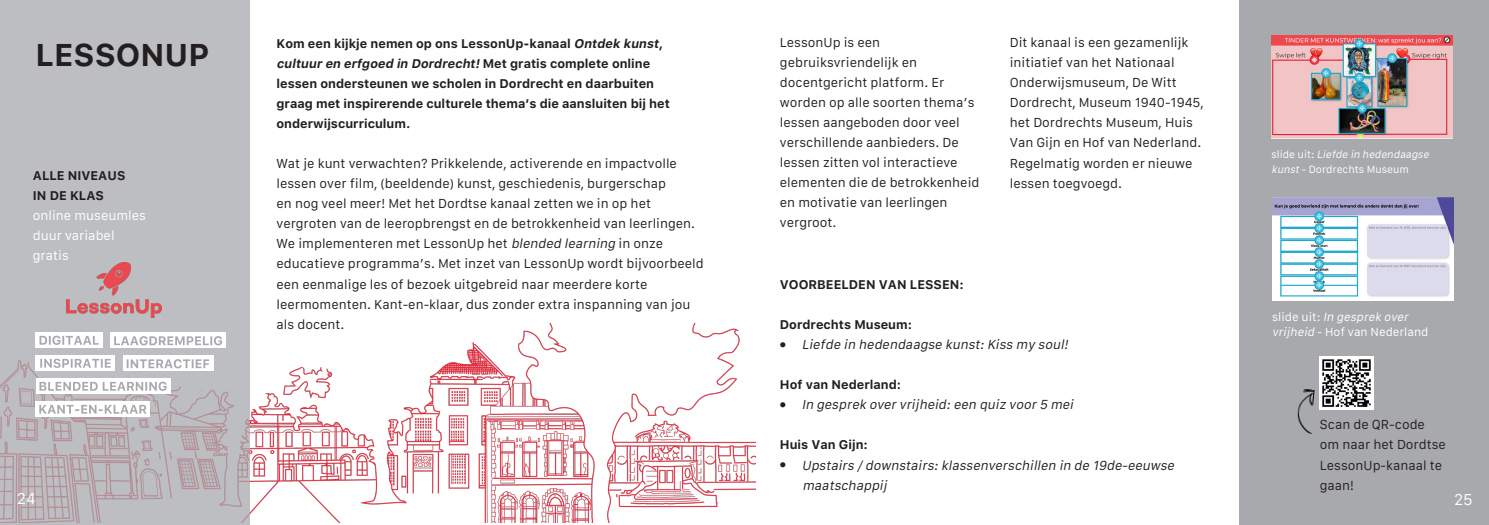
<style>
.page{position:relative;width:1489px;height:525px;background:#fff}
.page>*{position:absolute;margin:0;border:0;box-sizing:border-box;transform-origin:0 0}
.t1{font:700 31.25px "Galvji";color:#231f20}
.t2{font:15px "Galvji";color:#fff}
.t3{font:12.5px/20px "Galvji";color:#231f20}
.t4{font:700 12.5px/20px "Galvji";color:#231f20}
.t5{font:italic 12.5px "Galvji";color:#231f20}
.t6{font:12.5px "Galvji";color:#fff}
.t7{font:11.25px/15px "Galvji";color:#fff}
.t8{font:10px/15px "Galvji";color:#fff}
.s1{font-style:italic}
</style>
<div class="page">
<img style="left:250px;top:323px;width:505px;height:199px">
<svg style="left:0;top:0;width:250px;height:524px;fill:#bdbec1"></svg>
<div style="left:35px;top:332px;width:68px;height:16px;background:#fff"></div>
<div style="left:110px;top:332px;width:116px;height:16px;background:#fff"></div>
<div style="left:36px;top:355px;width:79px;height:16px;background:#fff"></div>
<div style="left:123px;top:355px;width:90px;height:16px;background:#fff"></div>
<svg style="left:39px;top:335px;width:60px;height:10px"></svg>
<svg style="left:114px;top:336px;width:108px;height:9px"></svg>
<svg style="left:40px;top:358px;width:71px;height:10px"></svg>
<svg style="left:127px;top:359px;width:82px;height:9px"></svg>
<div style="left:36px;top:378px;width:134px;height:16px;background:#fff"></div>
<svg style="left:39px;top:381px;width:128px;height:9px"></svg>
<div style="left:35px;top:401px;width:115px;height:16px;background:#fff"></div>
<svg style="left:39px;top:404px;width:107px;height:9px"></svg>
<img style="left:66px;top:262px;width:96px;height:56px">
<div style="left:1238px;top:0;width:250px;height:524px;background:#a8a9ad"></div>
<img style="left:1319px;top:356px;width:53px;height:53px">
<img style="left:1271px;top:35px;width:181px;height:103px">
<img style="left:1297px;top:389px;width:17px;height:44px">
<img style="left:1272px;top:197px;width:181px;height:103px">
<p class="t1" style="left:36px;top:36px;width:175px">LESSONUP</p>
<p class="t4" style="left:33px;top:165px;width:94px">ALLE NIVEAUS</p>
<p class="t4" style="left:33px;top:185px;width:73px">IN DE KLAS</p>
<p class="t6" style="left:33px;top:208px;width:115px">online museumles</p>
<p class="t6" style="left:33px;top:228px;width:83px">duur variabel</p>
<p class="t6" style="left:33px;top:248px;width:37px">gratis</p>
<p class="t2" style="left:17px;top:489px;width:20px">24</p>
<p class="t4" style="left:276px;top:34px;width:395px">Kom een kijkje nemen op ons LessonUp-kanaal <span class="s1">Ontdek kunst, cultuur en erfgoed in Dordrecht!</span>M et g ra t i s c o m p l et e o n l i n e lessen ondersteunen we scholen in Dordrecht en daarbuiten graag met inspirerende culturele thema’s die aansluiten bij het onderwijscurriculum.</p>
<p class="t3" style="left:276px;top:154px;width:428px">Wat je kunt verwachten? Prikkelende, activerende en impactvolle lessen over film, (beeldende) kunst, geschiedenis, burgerschap<br>en nog veel meer! Met het Dordtse kanaal zetten we in op het vergroten van de leeropbrengst en de betrokkenheid van leerlingen.<br>We implementeren met LessonUp het <span class="s1">blended learning</span> in onze educatieve programma’s. Met inzet van LessonUp wordt bijvoorbeeld een eenmalige les of bezoek uitgebreid naar meerdere korte leermomenten. Kant-en-klaar, dus zonder extra inspanning van jou als docent.</p>
<p class="t3" style="left:780px;top:33px;width:201px">LessonUp is een gebruiksvriendelijk en docentgericht platform. Er worden op alle soorten thema’s lessen aangeboden door veel verschillende aanbieders. De lessen zitten vol interactieve elementen die de betrokkenheid en motivatie van leerlingen vergroot.</p>
<p class="t3" style="left:1009px;top:33px;width:195px">Dit kanaal is een gezamenlijk initiatief van het Nationaal<br>Onderwijsmuseum, De Witt<br>Dordrecht, Museum 1940-1945, het Dordrechts Museum, Huis<br>Van Gijn en Hof van Nederland.<br>Regelmatig worden er nieuwe lessen toegvoegd.</p>
<p class="t4" style="left:780px;top:275px;width:185px">VOORBEELDEN VAN LESSEN:</p>
<p class="t4" style="left:780px;top:315px;width:134px">Dordrechts Museum:</p>
<p class="t5" style="left:780px;top:337px;width:292px"><sup>●</sup> Liefde in hedendaagse kunst:Kiss my soul!</p>
<p class="t4" style="left:780px;top:375px;width:123px">Hof van Nederland:</p>
<p class="t5" style="left:780px;top:397px;width:297px"><sup>●</sup> In gesprek over vrijheid:een quiz voor 5 mei</p>
<p class="t4" style="left:780px;top:435px;width:89px">Huis Van Gijn:</p>
<p class="t5" style="left:780px;top:457px;width:398px"><sup>●</sup> Upstairs / downstairs:klassenverschillen in de 19de-eeuwse</p>
<p class="t5" style="left:802px;top:477px;width:89px">maatschappij</p>
<p class="t8" style="left:1271px;top:147px;width:161px">s l i d e u i t : <span class="s1">Liefde in hedendaagse kunst</span> - Dordrechts Museum</p>
<p class="t7" style="left:1271px;top:309px;width:158px">s l i d e u i t : <span class="s1">In gesprek over vrijheid</span> - Hof van Nederland</p>
<p class="t3" style="left:1319px;top:415px;width:128px">Scan de QR-code om naar het Dordtse<br>LessonUp-kanaal te gaan!</p>
<p class="t2" style="left:1453px;top:490px;width:20px">25</p>
</div>
